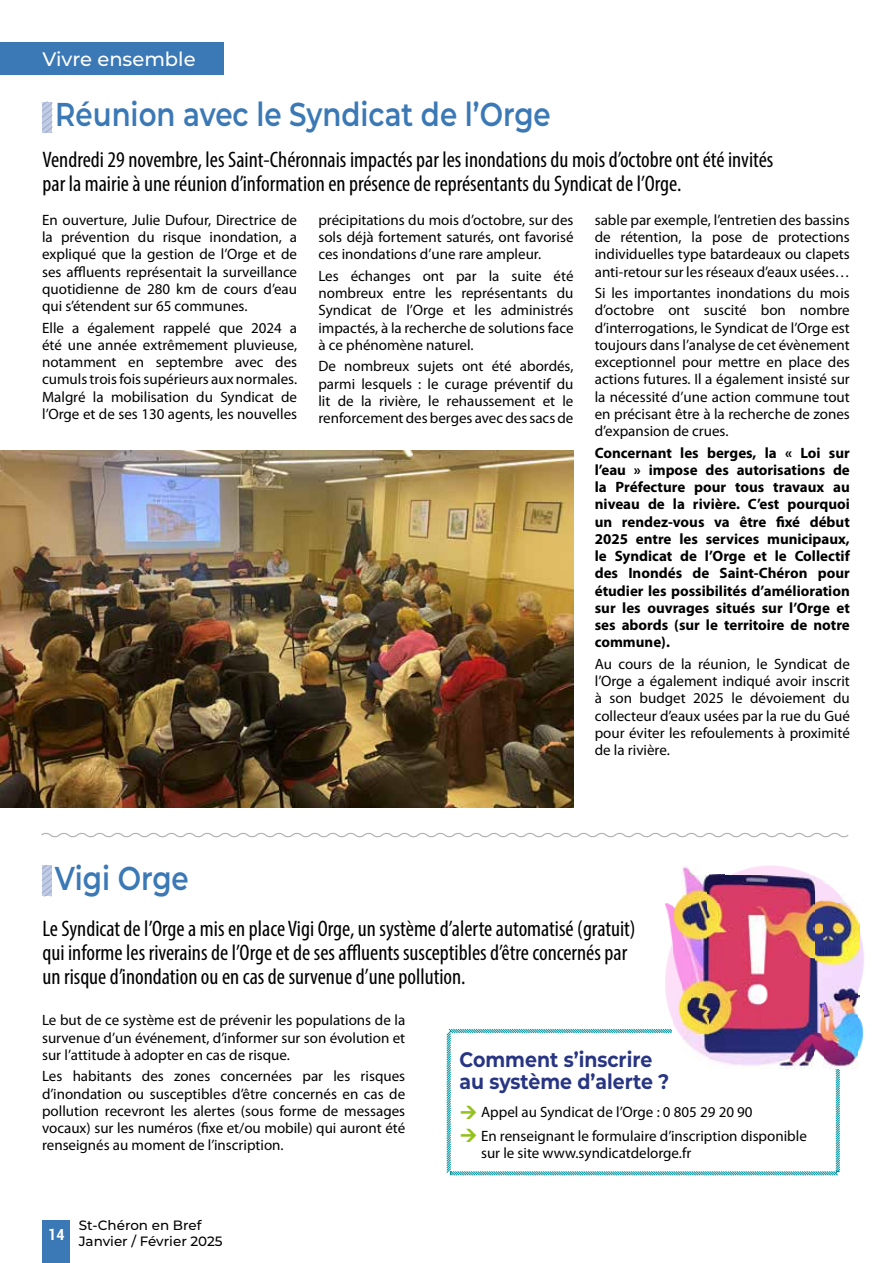
<style>
.page{position:relative;width:893px;height:1263px;background:#fff}
.page>*{position:absolute;margin:0;border:0;box-sizing:border-box;transform-origin:0 0}
.t1{font:600 33px "Montserrat";color:#3b79b6;scale:.84 1}
.t2{font:condensed 22.5px/24px "Myriad Pro";color:#000}
.t3{font:700 21px/22.5px "Montserrat";color:#283583;scale:.9 1}
.t4{font:500 19.5px "Montserrat";color:#fff}
.t5{font:700 condensed 15.3px "Roboto";color:#fff}
.t6{font:15px/17.2px "Myriad Pro";color:#000;text-align:justify}
.t7{font:700 15px/17.2px "Myriad Pro";color:#000;text-align:justify}
.t8{font:500 13.5px/16.2px "Montserrat";color:#000}
</style>
<div class="page">
<svg style="left:43px;top:102px;width:10px;height:31px"></svg>
<svg style="left:42px;top:865px;width:10px;height:31px"></svg>
<div style="left:0;top:43px;width:224px;height:32px;background:#3b79b6"></div>
<div style="left:43px;top:1220px;width:27px;height:43px;background:#3b79b6"></div>
<svg style="left:41px;top:833px;width:808px;height:5px"></svg>
<svg style="left:446px;top:1028px;width:394px;height:148px"></svg>
<img style="left:708px;top:874px;width:107px;height:195px">
<img style="left:823px;top:902px;width:36px;height:167px">
<img style="left:690px;top:875px;width:18px;height:185px">
<img style="left:814px;top:875px;width:10px;height:185px">
<img style="left:859px;top:1017px;width:5px;height:34px">
<img style="left:681px;top:865px;width:9px;height:185px">
<img style="left:672px;top:898px;width:9px;height:143px">
<img style="left:664px;top:903px;width:8px;height:115px">
<img style="left:859px;top:921px;width:5px;height:67px">
<img style="left:823px;top:884px;width:18px;height:18px">
<svg style="left:841px;top:897px;width:4px;height:5px"></svg>
<svg style="left:823px;top:875px;width:3px;height:9px"></svg>
<img style="left:726px;top:865px;width:89px;height:10px">
<img style="left:0;top:450px;width:573px;height:357px">
<svg style="left:461px;top:1105px;width:15px;height:13px"></svg>
<svg style="left:461px;top:1129px;width:15px;height:13px"></svg>
<h3 class="t4" style="left:43px;top:45px;width:155px">Vivre ensemble</h3>
<h1 class="t1" style="left:55px;top:91px;width:591px">Réunion avec le Syndicat de l’Orge</h1>
<h2 class="t2" style="left:43px;top:148px;width:732px">Vendredi 29 novembre, les Saint-Chéronnais impactés par les inondations du mois d’octobre ont été invités par la mairie à une réunion d’information en présence de représentants du Syndicat de l’Orge.</h2>
<p class="t6" style="left:42px;top:211px;width:257px">En ouverture, Julie Dufour, Directrice de la prévention du risque inondation, a expliqué que la gestion de l’Orge et de ses affluents représentait la surveillance quotidienne de 280 km de cours d’eau qui s’étendent sur 65 communes.</p>
<p class="t6" style="left:42px;top:319px;width:257px">Elle a également rappelé que 2024 a été une année extrêmement pluvieuse, notamment en septembre avec des cumuls trois fois supérieurs aux normales.<br>Malgré la mobilisation du Syndicat de l’Orge et de ses 130 agents, les nouvelles</p>
<p class="t6" style="left:318px;top:211px;width:257px">précipitations du mois d’octobre, sur des sols déjà fortement saturés, ont favorisé ces inondations d’une rare ampleur.</p>
<p class="t6" style="left:318px;top:267px;width:257px">Les échanges ont par la suite été nombreux entre les représentants du Syndicat de l’Orge et les administrés impactés, à la recherche de solutions face à ce phénomène naturel.</p>
<p class="t6" style="left:318px;top:358px;width:257px">De nombreux sujets ont été abordés, parmi lesquels : le curage préventif du lit de la rivière, le rehaussement et le renforcement des berges avec des sacs de</p>
<p class="t6" style="left:595px;top:211px;width:257px">sable par exemple, l’entretien des bassins de rétention, la pose de protections individuelles type batardeaux ou clapets anti-retour sur les réseaux d’eaux usées…</p>
<p class="t6" style="left:595px;top:285px;width:257px">Si les importantes inondations du mois d’octobre ont suscité bon nombre d’interrogations, le Syndicat de l’Orge est toujours dans l’analyse de cet évènement exceptionnel pour mettre en place des actions futures. Il a également insisté sur la nécessité d’une action commune tout en précisant être à la recherche de zones d’expansion de crues.</p>
<p class="t7" style="left:595px;top:444px;width:257px">Concernant les berges, la « Loi sur l’eau » impose des autorisations de la Préfecture pour tous travaux au niveau de la rivière. C’est pourquoi un rendez-vous va être fixé début 2025 entre les services municipaux, le Syndicat de l’Orge et le Collectif des Inondés de Saint-Chéron pour étudier les possibilités d’amélioration sur les ouvrages situés sur l’Orge et ses abords (sur le territoire de notre commune).</p>
<p class="t6" style="left:595px;top:655px;width:257px">Au cours de la réunion, le Syndicat de l’Orge a également indiqué avoir inscrit à son budget 2025 le dévoiement du collecteur d’eaux usées par la rue du Gué pour éviter les refoulements à proximité de la rivière.</p>
<h1 class="t1" style="left:55px;top:855px;width:161px">Vigi Orge</h1>
<p class="t2" style="left:43px;top:916px;width:595px">Le Syndicat de l’Orge a mis en place Vigi Orge, un système d’alerte automatisé (gratuit) qui informe les riverains de l’Orge et de ses affluents susceptibles d’être concernés par un risque d’inondation ou en cas de survenue d’une pollution.</p>
<p class="t6" style="left:42px;top:1012px;width:365px">Le but de ce système est de prévenir les populations de la survenue d’un événement, d’informer sur son évolution et sur l’attitude à adopter en cas de risque.</p>
<p class="t6" style="left:42px;top:1068px;width:365px">Les habitants des zones concernées par les risques d’inondation ou susceptibles d’être concernés en cas de pollution recevront les alertes (sous forme de messages vocaux) sur les numéros (fixe et/ou mobile) qui auront été renseignés au moment de l’inscription.</p>
<p class="t5" style="left:48px;top:1224px;width:18px">14</p>
<p class="t8" style="left:79px;top:1217px;width:146px">St-Chéron en Bref<br>Janvier / Février 2025</p>
<h3 class="t3" style="left:459px;top:1047px;width:235px">Comment s’inscrire au système d’alerte ?</h3>
<p class="t6" style="left:481px;top:1100px;width:327px;line-height:23.7px">Appel au Syndicat de l’Orge : 0 805 29 20 90<br>En renseignant le formulaire d’inscription disponible</p>
<p class="t6" style="left:481px;top:1145px;width:212px">sur le site www.syndicatdelorge.fr</p>
</div>
